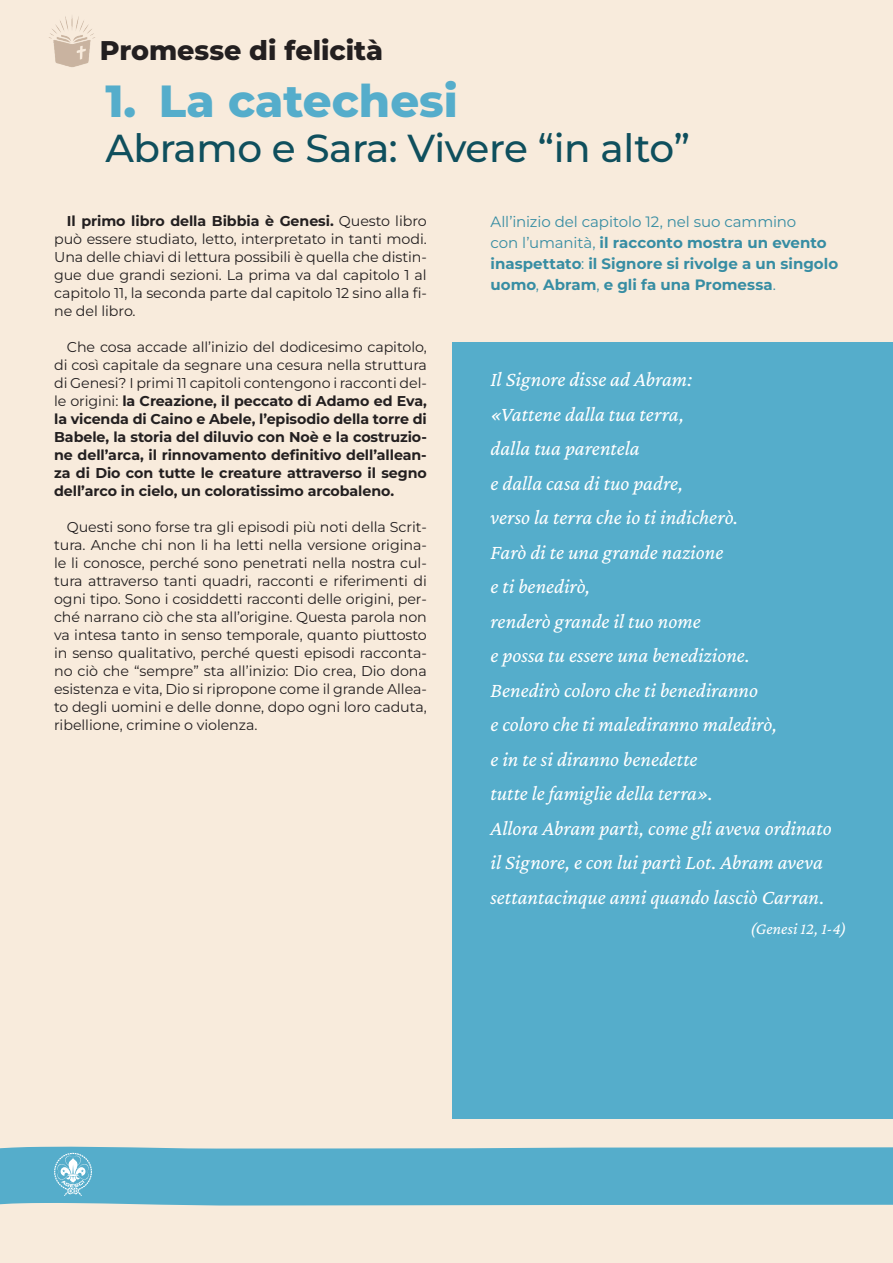
<style>
.page{position:relative;width:893px;height:1263px;background:#f8ebdc}
.page>*{position:absolute;margin:0;border:0;box-sizing:border-box;transform-origin:0 0}
.t1{font:800 45px "Montserrat";color:#55adcb}
.t2{font:500 39px "Montserrat";letter-spacing:-.01em;color:#0f4f5d}
.t3{font:800 27px "Montserrat";color:#231f20}
.t4{font:italic 21px/34.5px "Crimson Pro";color:#fff}
.t5{font:italic 16.5px "Crimson Pro";letter-spacing:.01em;color:#fff}
.t6{font:700 15px/21px "Montserrat";color:#378da3}
.t7{font:14.25px/18px "Montserrat";letter-spacing:-.005em;color:#231f20;text-align:justify}
.t8{font:700 14.25px/18px "Montserrat";letter-spacing:-.005em;color:#231f20;text-align:justify}
.s1{font-weight:700}
.s2{font-weight:400}
</style>
<div class="page">
<div style="left:452px;top:342px;width:441px;height:776px;background:#55adcb"></div>
<div style="left:0;top:1146px;width:893px;height:60px;background:#55adcb"></div>
<svg style="left:54px;top:1153px;width:38px;height:43px;background:#84c3d9"></svg>
<img style="left:49px;top:16px;width:46px;height:51px">
<h3 class="t3" style="left:100px;top:32px;width:285px">Promesse di felicità</h3>
<h1 class="t1" style="left:105px;top:71px;width:354px">1. La catechesi</h1>
<h2 class="t2" style="left:105px;top:123px;width:586px">Abramo e Sara: Vivere “in alto”</h2>
<p class="t7" style="left:54px;top:212px;width:374px;text-indent:13px"><span class="s1">Il primo libro della Bibbia è Genesi.</span> Questo libro può essere studiato, letto, interpretato in tanti modi.<br>Una delle chiavi di lettura possibili è quella che distin&shy;gue due grandi sezioni. La prima va dal capitolo 1 al capitolo 11, la seconda parte dal capitolo 12 sino alla fi&shy;ne del libro.</p>
<p class="t8" style="left:54px;top:338px;width:374px;text-indent:13px"><span class="s2">Che cosa accade all’inizio del dodicesimo capitolo, di così capitale da segnare una cesura nella struttura di Genesi? I primi 11 capitoli contengono i racconti del&shy;le origini:</span> la Creazione, il peccato di Adamo ed Eva, la vicenda di Caino e Abele, l’episodio della torre di Babele, la storia del diluvio con Noè e la costruzio&shy;ne dell’arca, il rinnovamento definitivo dell’allean&shy;za di Dio con tutte le creature attraverso il segno dell’arco in cielo, un coloratissimo arcobaleno.</p>
<p class="t7" style="left:54px;top:518px;width:374px;text-indent:13px">Questi sono forse tra gli episodi più noti della Scrit&shy;tura. Anche chi non li ha letti nella versione origina&shy;le li conosce, perché sono penetrati nella nostra cul&shy;tura attraverso tanti quadri, racconti e riferimenti di ogni tipo. Sono i cosiddetti racconti delle origini, per&shy;ché narrano ciò che sta all’origine. Questa parola non va intesa tanto in senso temporale, quanto piuttosto in senso qualitativo, perché questi episodi racconta&shy;no ciò che “sempre” sta all’inizio: Dio crea, Dio dona esistenza e vita, Dio si ripropone come il grande Allea&shy;to degli uomini e delle donne, dopo ogni loro caduta, ribellione, crimine o violenza.</p>
<p class="t6" style="left:490px;top:211px;width:349px"><span class="s2">All’inizio del capitolo 12, nel suo cammino<br>con l’umanità,</span> il racconto mostra un evento inaspettato<span class="s2">:</span> il Signore si rivolge a un singolo uomo<span class="s2">,</span> Abram<span class="s2">,</span> e gli fa una Promessa<span class="s2">.</span></p>
<p class="t4" style="left:490px;top:362px;width:343px">Il Signore disse ad Abram:<br>«Vattene dalla tua terra,<br>dalla tua parentela<br>e dalla casa di tuo padre,<br>verso la terra che io ti indicherò.<br>Farò di te una grande nazione<br>e ti benedirò,<br>renderò grande il tuo nome<br>e possa tu essere una benedizione.<br>Benedirò coloro che ti benediranno<br>e coloro che ti malediranno maledirò,<br>e in te si diranno benedette<br>tutte le famiglie della terra».<br>Allora Abram partì, come gli aveva ordinato il Signore, e con lui partì Lot. Abram aveva settantacinque anni quando lasciò Carran.</p>
<p class="t5" style="left:751px;top:918px;width:97px">(Genesi 12, 1-4)</p>
</div>
